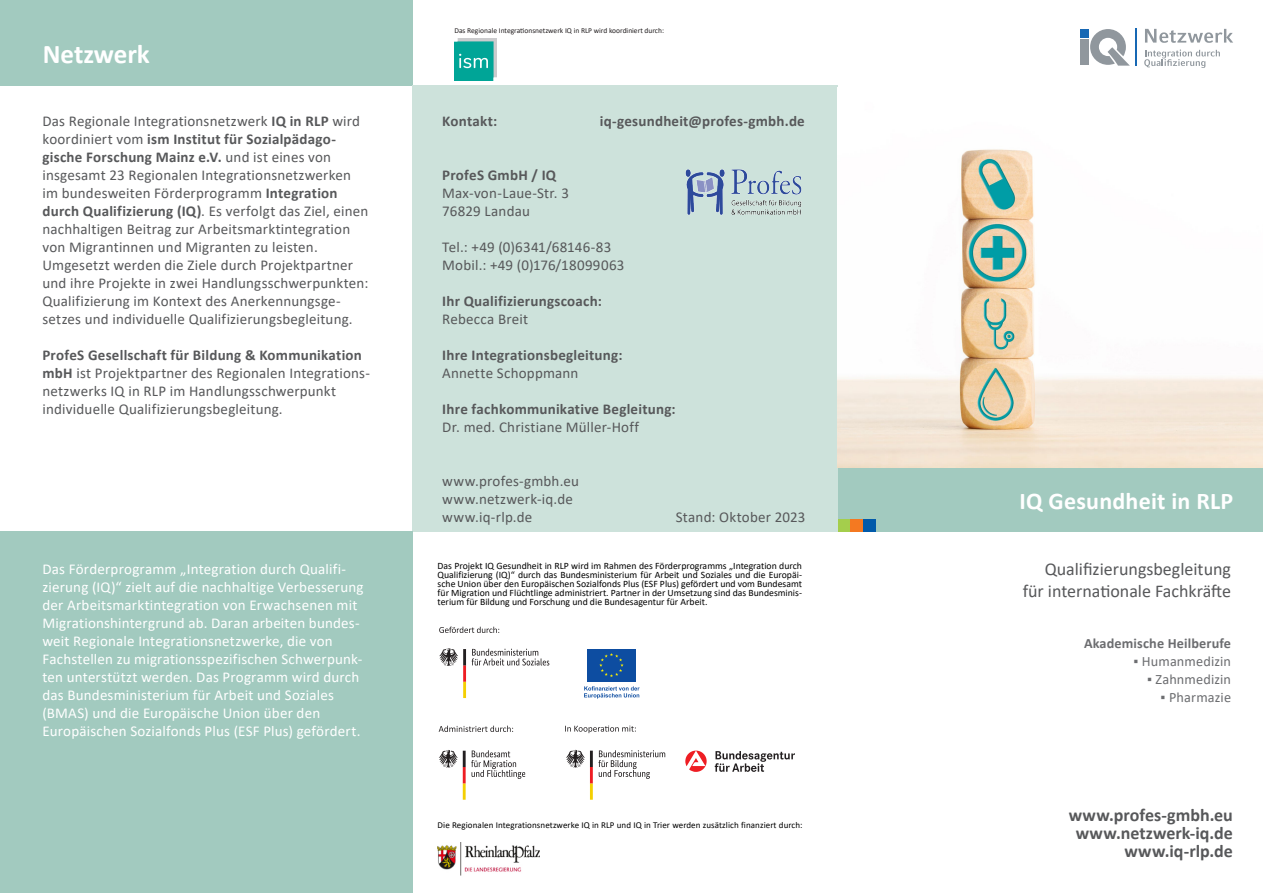
<style>
.page{position:relative;width:1263px;height:893px;background:#fff}
.page>*{position:absolute;margin:0;border:0;box-sizing:border-box;transform-origin:0 0}
._01_Überschrift_weiß_auf_grün{font:700 27px "Calibri";color:#fff}
._00_Überschrift_Titelseite{font:700 24px "Calibri";letter-spacing:.01em;color:#fff}
._00_Unterzeile_Titelseite{font:18px "Calibri";color:#57585a}
.t1{font:700 18px "Calibri";color:#57585a}
._02_Überschrift_klein{font:15px/18px "Calibri";letter-spacing:.01em;color:#57585a}
._04_Fließtext_Calibri{font:15px/18px "Calibri";letter-spacing:.01em;color:#fff}
._04_Fließtext_Calibri-2{font:15px/18px "Calibri";letter-spacing:.015em;color:#57585a}
._04_Fließtext_Calibri-3{font:700 15px "Calibri";letter-spacing:.015em;color:#57585a}
.t2{font:14.25px "Calibri";letter-spacing:.01em;color:#6c6d70}
._04_Einleitung_Fließtext{font:700 14.25px "Calibri";letter-spacing:.01em;color:#6c6d70}
._05_Fließtext{font:9.75px/9px "Calibri";color:#000;text-align:justify}
._04_Einleitung_Fließtext-2{font:9px "Calibri";letter-spacing:.01em;color:#000}
.t3{font:7.5px "Calibri";color:#231f20}
.s1{font-weight:700}
</style>
<div class="page">
<div style="left:0;top:0;width:412px;height:85px;background:#a2cabf"></div>
<div style="left:838px;top:468px;width:425px;height:63px;background:#a2cabf"></div>
<div style="left:863px;top:519px;width:13px;height:12px;background:#015aaa"></div>
<div style="left:838px;top:519px;width:12px;height:12px;background:#a4ce4c"></div>
<div style="left:850px;top:519px;width:13px;height:12px;background:#f47921"></div>
<svg style="left:715px;top:751px;width:80px;height:21px"></svg>
<svg style="left:685px;top:751px;width:22px;height:21px"></svg>
<svg style="left:566px;top:750px;width:99px;height:50px"></svg>
<svg style="left:565px;top:726px;width:71px;height:7px"></svg>
<svg style="left:439px;top:750px;width:86px;height:50px"></svg>
<svg style="left:439px;top:726px;width:74px;height:6px"></svg>
<svg style="left:439px;top:627px;width:60px;height:6px"></svg>
<svg style="left:472px;top:649px;width:77px;height:16px"></svg>
<svg style="left:439px;top:648px;width:27px;height:50px"></svg>
<div style="left:587px;top:649px;width:49px;height:32px;background:#0d4da1"></div>
<svg style="left:599px;top:653px;width:25px;height:24px"></svg>
<svg style="left:584px;top:686px;width:56px;height:13px"></svg>
<div style="left:412px;top:85px;width:426px;height:446px;background:#cde2db"></div>
<div style="left:0;top:531px;width:412px;height:362px;background:#a2cabf"></div>
<img style="left:685px;top:169px;width:117px;height:46px">
<div style="left:1080px;top:39px;width:9px;height:26px;background:#90979d"></div>
<div style="left:1080px;top:29px;width:9px;height:9px;background:#1768b4"></div>
<svg style="left:1090px;top:29px;width:40px;height:37px"></svg>
<hr style="left:1135px;top:29px;width:1px;height:37px;background:#1768b4">
<svg style="left:1144px;top:49px;width:76px;height:19px"></svg>
<svg style="left:1145px;top:29px;width:88px;height:14px"></svg>
<img style="left:838px;top:149px;width:425px;height:319px">
<img style="left:454px;top:39px;width:43px;height:42px">
<img style="left:438px;top:842px;width:102px;height:34px">
<p class="_01_Überschrift_weiß_auf_grün" style="left:43px;top:35px;width:109px">Netzwerk</p>
<p class="_02_Überschrift_klein" style="left:43px;top:112px;width:327px">Das Regionale Integrationsnetzwerk <span class="s1">IQ in RLP</span> wird koordiniert vom <span class="s1">ism Institut für Sozialpädago&shy;gische Forschung Mainz e.V.</span> und ist eines von insgesamt 23 Regionalen Integrationsnetzwerken im bundesweiten Förderprogramm <span class="s1">Integration durch Qualifizierung (IQ)</span>. Es verfolgt das Ziel, einen nachhaltigen Beitrag zur Arbeitsmarktintegration von Migrantinnen und Migranten zu leisten.<br>Umgesetzt werden die Ziele durch Projektpartner und ihre Projekte in zwei Handlungsschwerpunkten:<br>Qualifizierung im Kontext des Anerkennungsge&shy;setzes und individuelle Qualifizierungsbegleitung.</p>
<p class="_02_Überschrift_klein" style="left:43px;top:346px;width:329px"><span class="s1">ProfeS Gesellschaft für Bildung &amp; Kommunikation mbH</span> ist Projektpartner des Regionalen Integrations&shy;netzwerks IQ in RLP im Handlungsschwerpunkt individuelle Qualifizierungsbegleitung.</p>
<p class="_04_Fließtext_Calibri" style="left:43px;top:560px;width:323px">Das Förderprogramm „Integration durch Qualifi&shy;zierung (IQ)“ zielt auf die nachhaltige Verbesserung der Arbeitsmarktintegration von Erwachsenen mit Migrationshintergrund ab. Daran arbeiten bundes&shy;weit Regionale Integrationsnetzwerke, die von Fachstellen zu migrationsspezifischen Schwerpunk&shy;ten unterstützt werden. Das Programm wird durch das Bundesministerium für Arbeit und Soziales (BMAS) und die Europäische Union über den Europäischen Sozialfonds Plus (ESF Plus) gefördert.</p>
<p class="t3" style="left:454px;top:25px;width:211px">Das Regionale Integrationsnetzwerk IQ in RLP wird koordiniert durch:</p>
<p class="_04_Fließtext_Calibri-3" style="left:442px;top:110px;width:57px">Kontakt:</p>
<p class="_04_Fließtext_Calibri-3" style="left:600px;top:110px;width:206px">iq-gesundheit@profes-gmbh.de</p>
<p class="_04_Fließtext_Calibri-2" style="left:442px;top:166px;width:128px"><span class="s1">ProfeS GmbH / IQ<br></span>Max-von-Laue-Str. 3<br>76829 Landau</p>
<p class="_04_Fließtext_Calibri-2" style="left:442px;top:238px;width:184px">Tel.: +49 (0)6341/68146-83<br>Mobil.: +49 (0)176/18099063</p>
<p class="_04_Fließtext_Calibri-3" style="left:442px;top:290px;width:161px">Ihr Qualifizierungscoach:</p>
<p class="_04_Fließtext_Calibri-2" style="left:442px;top:310px;width:88px">Rebecca Breit</p>
<p class="_04_Fließtext_Calibri-3" style="left:442px;top:344px;width:182px">Ihre Integrationsbegleitung:</p>
<p class="_04_Fließtext_Calibri-2" style="left:442px;top:364px;width:138px">Annette Schoppmann</p>
<p class="_04_Fließtext_Calibri-3" style="left:442px;top:398px;width:235px">Ihre fachkommunikative Begleitung:</p>
<p class="_04_Fließtext_Calibri-2" style="left:442px;top:418px;width:198px">Dr. med. Christiane Müller-Hoff</p>
<p class="_04_Fließtext_Calibri-2" style="left:442px;top:472px;width:138px">www.profes-gmbh.eu www.netzwerk-iq.de</p>
<p class="_04_Fließtext_Calibri-2" style="left:442px;top:508px;width:92px">www.iq-rlp.de</p>
<p class="_04_Fließtext_Calibri-2" style="left:676px;top:508px;width:131px">Stand: Oktober 2023</p>
<p class="_05_Fließtext" style="left:438px;top:561px;width:366px">Das Projekt IQ Gesundheit in RLP wird im Rahmen des Förderprogramms „Integration durch Qualifizierung (IQ)“ durch das Bundesministerium für Arbeit und Soziales und die Europäi&shy;sche Union über den Europäischen Sozialfonds Plus (ESF Plus) gefördert und vom Bundesamt für Migration und Flüchtlinge administriert. Partner in der Umsetzung sind das Bundesminis&shy;terium für Bildung und Forschung und die Bundesagentur für Arbeit.</p>
<p class="_04_Einleitung_Fließtext-2" style="left:438px;top:819px;width:367px">Die Regionalen Integrationsnetzwerke IQ in RLP und IQ in Trier werden zusätzlich finanziert durch:</p>
<p class="_00_Überschrift_Titelseite" style="left:1019px;top:484px;width:215px">IQ Gesundheit in RLP</p>
<p class="_00_Unterzeile_Titelseite" style="left:1045px;top:557px;width:188px">Qualifizierungsbegleitung</p>
<p class="_00_Unterzeile_Titelseite" style="left:1023px;top:578px;width:210px">für internationale Fachkräfte</p>
<p class="_04_Einleitung_Fließtext" style="left:1084px;top:633px;width:149px">Akademische Heilberufe</p>
<p class="t2" style="left:1133px;top:651px;width:99px">▪ Humanmedizin</p>
<p class="t2" style="left:1147px;top:669px;width:85px">▪ Zahnmedizin</p>
<p class="t2" style="left:1160px;top:687px;width:72px">▪ Pharmazie</p>
<p class="t1" style="left:1069px;top:802px;width:166px">www.profes-gmbh.eu</p>
<p class="t1" style="left:1076px;top:820px;width:159px">www.netzwerk-iq.de</p>
<p class="t1" style="left:1124px;top:838px;width:110px">www.iq-rlp.de</p>
</div>
